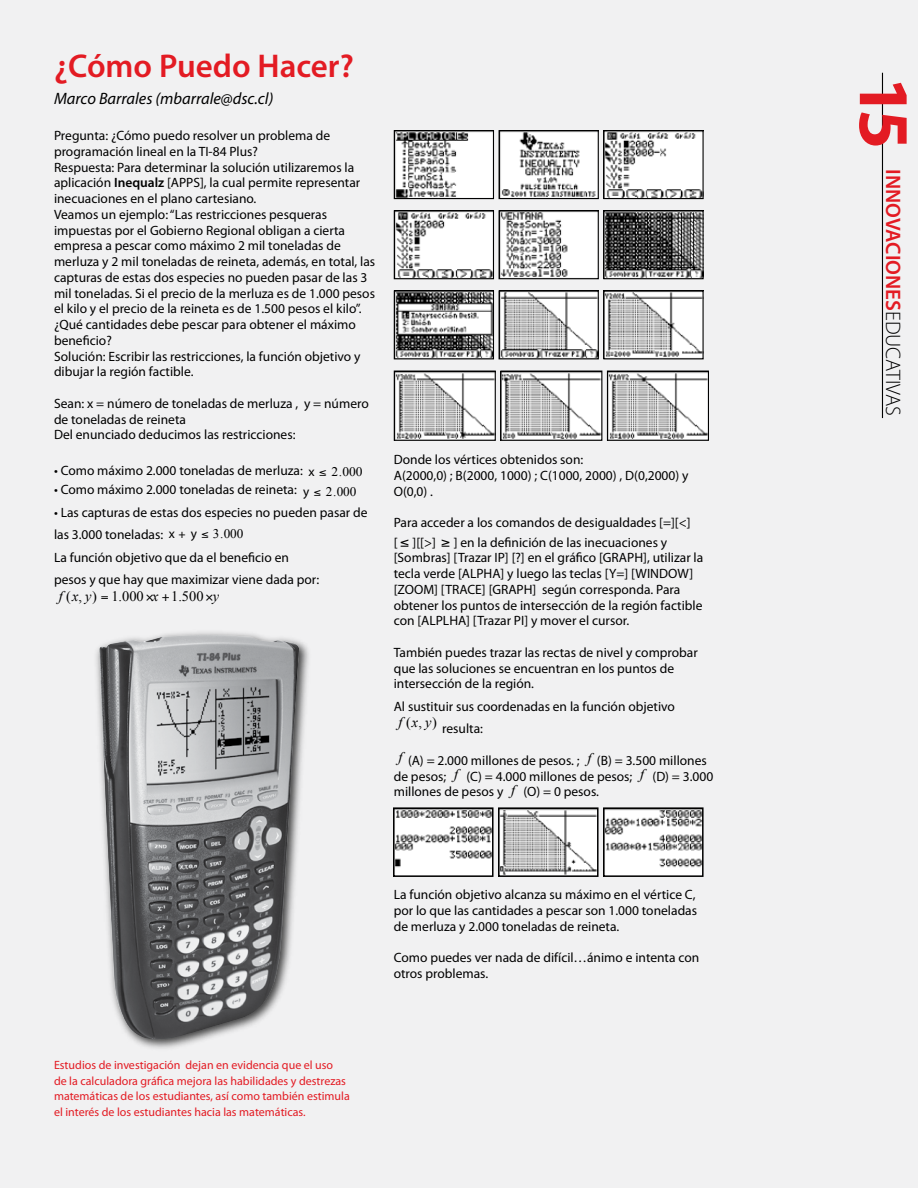
<style>
.page{position:relative;width:918px;height:1188px;background:#f1f1f2}
.page>*{position:absolute;margin:0;border:0;box-sizing:border-box;transform-origin:0 0}
.t1{font:700 72px "Myriad Pro";color:#e31b23}
.t2{font:600 33px "Myriad Pro";color:#e31b23}
.t3{font:600 21px "Myriad Pro";color:#e31b23}
.t4{font:italic 16.5px "Myriad Pro";color:#000}
.t5{font:14.4px "Times New Roman";color:#000}
.t6{font:13.5px/15.8px "Myriad Pro";color:#000}
.t7{font:12px/15.8px "Myriad Pro";color:#e31b23}
.s1{font-weight:600}
.s2{font-size:13.2px}
.s3{font-family:"Times New Roman";font-size:13.2px}
.s4{font-style:italic}
.s5{font-family:"Times New Roman";font-style:italic;font-size:14.4px}
.s6{font-weight:300;color:#000}
</style>
<div class="page">
<div style="left:93px;top:628px;width:219px;height:425px;background:#000;opacity:.75"></div>
<img style="left:98px;top:635px;width:201px;height:404px">
<img style="left:396px;top:132px;width:96px;height:65px">
<div style="left:394px;top:130px;width:100px;height:69px;border:1px solid #000"></div>
<img style="left:501px;top:132px;width:96px;height:65px">
<div style="left:499px;top:130px;width:100px;height:69px;border:1px solid #000"></div>
<img style="left:605px;top:132px;width:97px;height:65px">
<div style="left:603px;top:130px;width:101px;height:69px;border:1px solid #000"></div>
<img style="left:396px;top:212px;width:96px;height:65px">
<div style="left:394px;top:210px;width:100px;height:69px;border:1px solid #000"></div>
<img style="left:501px;top:212px;width:96px;height:65px">
<div style="left:499px;top:210px;width:100px;height:69px;border:1px solid #000"></div>
<img style="left:605px;top:212px;width:97px;height:65px">
<div style="left:603px;top:210px;width:101px;height:69px;border:1px solid #000"></div>
<img style="left:396px;top:292px;width:96px;height:65px">
<div style="left:394px;top:290px;width:100px;height:69px;border:1px solid #000"></div>
<img style="left:501px;top:292px;width:96px;height:65px">
<div style="left:499px;top:290px;width:100px;height:69px;border:1px solid #000"></div>
<img style="left:605px;top:292px;width:97px;height:65px">
<div style="left:603px;top:290px;width:101px;height:69px;border:1px solid #000"></div>
<img style="left:396px;top:373px;width:98px;height:66px">
<div style="left:394px;top:371px;width:102px;height:70px;border:1px solid #000"></div>
<img style="left:502px;top:373px;width:98px;height:66px">
<div style="left:500px;top:371px;width:102px;height:70px;border:1px solid #000"></div>
<img style="left:609px;top:373px;width:98px;height:66px">
<div style="left:607px;top:371px;width:102px;height:70px;border:1px solid #000"></div>
<img style="left:396px;top:810px;width:95px;height:64px">
<div style="left:393px;top:807px;width:101px;height:70px;border:2px solid #000"></div>
<img style="left:501px;top:810px;width:95px;height:64px">
<div style="left:498px;top:807px;width:101px;height:70px;border:2px solid #000"></div>
<img style="left:606px;top:810px;width:95px;height:64px">
<div style="left:603px;top:807px;width:101px;height:70px;border:2px solid #000"></div>
<hr style="left:882px;top:73px;width:1px;height:345px;background:#000">
<h2 class="t2" style="left:54px;top:45px;width:301px">¿Cómo Puedo Hacer?</h2>
<p class="t4" style="left:54px;top:88px;width:221px">Marco Barrales (mbarrale@dsc.cl)</p>
<p class="t6" style="left:54px;top:128px;width:323px">Pregunta: ¿Cómo puedo resolver un problema de programación lineal en la TI-84 Plus?<br>Respuesta: Para determinar la solución utilizaremos la aplicación <span class="s1">Inequalz</span> [APPS], la cual permite representar inecuaciones en el plano cartesiano.<br>Veamos un ejemplo: “Las restricciones pesqueras impuestas por el Gobierno Regional obligan a cierta empresa a pescar como máximo 2 mil toneladas de merluza y 2 mil toneladas de reineta, además, en total, las capturas de estas dos especies no pueden pasar de las 3 mil toneladas. Si el precio de la merluza es de 1.000 pesos el kilo y el precio de la reineta es de 1.500 pesos el kilo”. ¿Qué cantidades debe pescar para obtener el máximo beneficio?<br>Solución: Escribir las restricciones, la función objetivo y dibujar la región factible.</p>
<p class="t6" style="left:54px;top:395px;width:316px">Sean: x = número de toneladas de merluza , y = número de toneladas de reineta<br>Del enunciado deducimos las restricciones:</p>
<p class="t6" style="left:54px;top:462px;width:310px">• Como máximo 2.000 toneladas de merluza: <span class="s2">x</span> ≤ <span class="s3">2.000</span></p>
<p class="t6" style="left:54px;top:482px;width:304px">• Como máximo 2.000 toneladas de reineta: <sub>y</sub> ≤ <sub>2.000</sub></p>
<p class="t6" style="left:54px;top:501px;width:315px;line-height:22.5px">• Las capturas de estas dos especies no pueden pasar de las 3.000 toneladas: <span class="s2">x y</span> ≤ <span class="s3">3.000<br></span>La función objetivo que da el beneficio en<br>pesos y que hay que maximizar viene dada por:</p>
<p class="t5" style="left:59px;top:588px;width:162px"><span class="s4">f</span> (<span class="s4">x</span>, <span class="s4">y</span>) 1.000 <span class="s4">x</span> 1.500 <span class="s4">y</span></p>
<p class="t6" style="left:394px;top:451px;width:296px">Donde los vértices obtenidos son:<br>A(2000,0) ; B(2000, 1000) ; C(1000, 2000) , D(0,2000) y<br>O(0,0) .</p>
<p class="t6" style="left:394px;top:513px;width:298px;line-height:19.5px">Para acceder a los comandos de desigualdades [=][&lt;] [ ≤ ][[&gt;] ≥ ] en la definición de las inecuaciones y</p>
<p class="t6" style="left:394px;top:550px;width:311px">[Sombras] [Trazar IP] [?] en el gráfico [GRAPH], utilizar la tecla verde [ALPHA] y luego las teclas [Y=] [WINDOW] [ZOOM] [TRACE] [GRAPH] según corresponda. Para obtener los puntos de intersección de la región factible con [ALPLHA] [Trazar PI] y mover el cursor.</p>
<p class="t6" style="left:394px;top:644px;width:306px">También puedes trazar las rectas de nivel y comprobar que las soluciones se encuentran en los puntos de intersección de la región.</p>
<p class="t6" style="left:399px;top:695px;width:278px;line-height:22.5px;text-indent:-5px">Al sustituir sus coordenadas en la función objetivo <sup>f</sup> <sup>(</sup><sup>x</sup><sup>,</sup> <sup>y</sup><sup>)</sup> resulta:</p>
<p class="t6" style="left:394px;top:752px;width:321px;text-indent:5px"><sup>f</sup> (A) = 2.000 millones de pesos. ; <span class="s5">f</span> (B) = 3.500 millones de pesos; <span class="s5">f</span> (C) = 4.000 millones de pesos; <span class="s5">f</span> (D) = 3.000 millones de pesos y <span class="s5">f</span> (O) = 0 pesos.</p>
<p class="t7" style="left:54px;top:1057px;width:297px">Estudios de investigación dejan en evidencia que el uso<br>de la calculadora gráfica mejora las habilidades y destrezas matemáticas de los estudiantes, así como también estimula el interés de los estudiantes hacia las matemáticas.</p>
<p class="t6" style="left:394px;top:887px;width:305px;text-align:justify">La función objetivo alcanza su máximo en el vértice C, por lo que las cantidades a pescar son 1.000 toneladas de merluza y 2.000 toneladas de reineta.</p>
<p class="t6" style="left:394px;top:950px;width:307px">Como puedes ver nada de difícil…ánimo e intenta con otros problemas.</p>
<h1 class="t1" style="left:931px;top:77px;width:74px;rotate:90deg">15</h1>
<h3 class="t3" style="left:907px;top:169px;width:248px;rotate:90deg">INNOVACIONES<span class="s6">EDUCATIVAS</span></h3>
</div>
